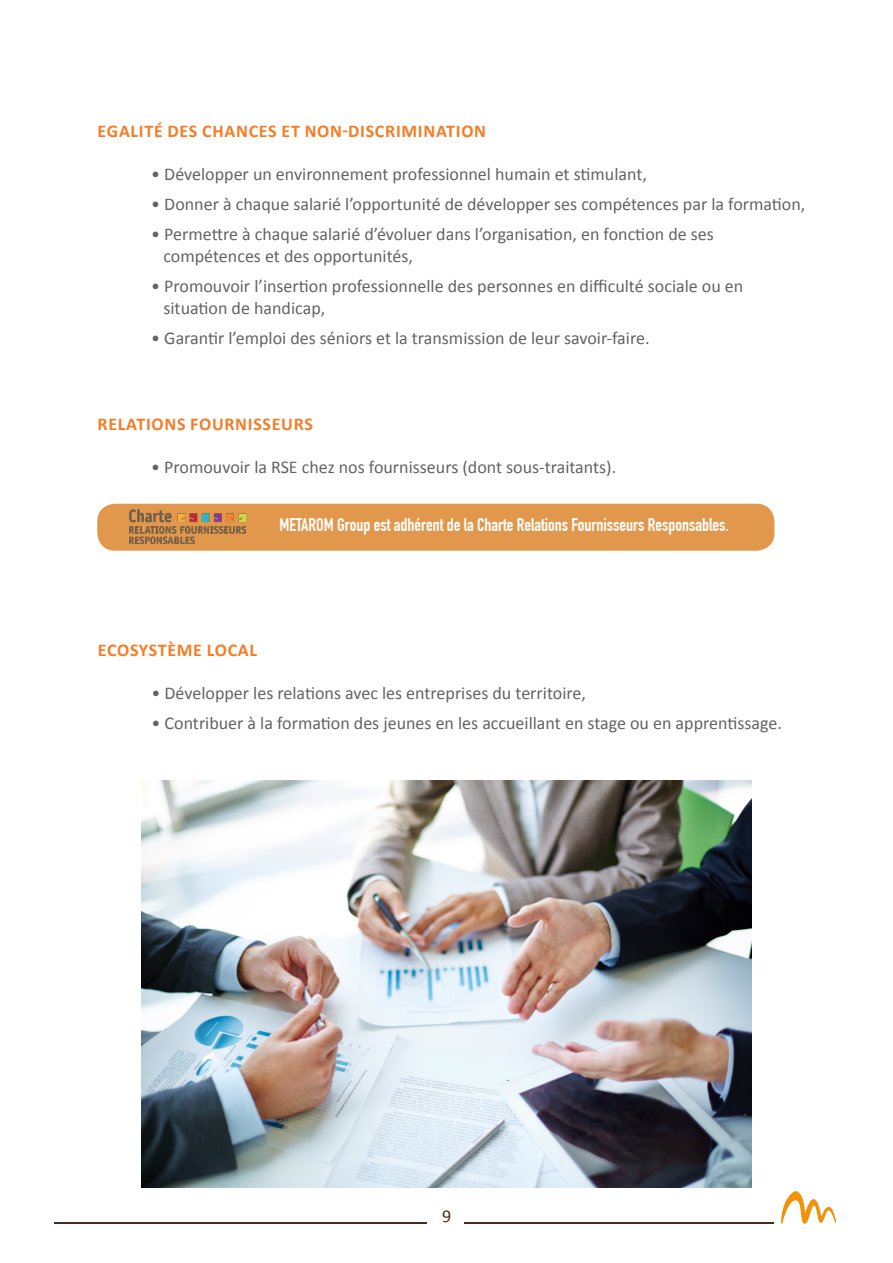
<style>
.page{position:relative;width:893px;height:1263px;background:#fff}
.page>*{position:absolute;margin:0;border:0;box-sizing:border-box;transform-origin:0 0}
.t1{font:18px/21.6px "Calibri";color:#636366}
.t2{font:700 18px "Calibri";letter-spacing:.04em;color:#f47d27}
.t3{font:700 18px "DIN Condensed";color:#fff}
.t4{font:18px "Calibri";color:#472c1d}
</style>
<div class="page">
<hr style="left:54px;top:1222px;width:372px;height:1px;background:#472c1d">
<hr style="left:464px;top:1222px;width:309px;height:1px;background:#472c1d">
<img style="left:782px;top:1191px;width:54px;height:32px">
<div style="left:97px;top:504px;width:677px;height:47px;background:#e2984c;border-radius:18px"></div>
<img style="left:129px;top:509px;width:116px;height:35px">
<img style="left:142px;top:781px;width:609px;height:406px">
<p class="t2" style="left:98px;top:119px;width:390px">EGALITÉ DES CHANCES ET NON-DISCRIMINATION</p>
<p class="t1" style="left:151px;top:163px;width:497px">• Développer un environnement professionnel humain et stimulant,</p>
<p class="t1" style="left:151px;top:193px;width:656px">• Donner à chaque salarié l’opportunité de développer ses compétences par la formation,</p>
<p class="t1" style="left:163px;top:224px;width:552px;text-indent:-12px">• Permettre à chaque salarié d’évoluer dans l’organisation, en fonction de ses compétences et des opportunités,</p>
<p class="t1" style="left:163px;top:275px;width:581px;text-indent:-12px">• Promouvoir l’insertion professionnelle des personnes en difficulté sociale ou en situation de handicap,</p>
<p class="t1" style="left:151px;top:327px;width:500px">• Garantir l’emploi des séniors et la transmission de leur savoir-faire.</p>
<p class="t2" style="left:98px;top:413px;width:217px">RELATIONS FOURNISSEURS</p>
<p class="t1" style="left:151px;top:457px;width:466px">• Promouvoir la RSE chez nos fournisseurs (dont sous-traitants).</p>
<p class="t3" style="left:279px;top:514px;width:451px">METAROM Group est adhérent de la Charte Relations Fournisseurs Responsables.</p>
<p class="t2" style="left:98px;top:638px;width:161px">ECOSYSTÈME LOCAL</p>
<p class="t1" style="left:152px;top:682px;width:436px">• Développer les relations avec les entreprises du territoire,</p>
<p class="t1" style="left:152px;top:712px;width:632px">• Contribuer à la formation des jeunes en les accueillant en stage ou en apprentissage.</p>
<p class="t4" style="left:442px;top:1205px;width:11px">9</p>
</div>
